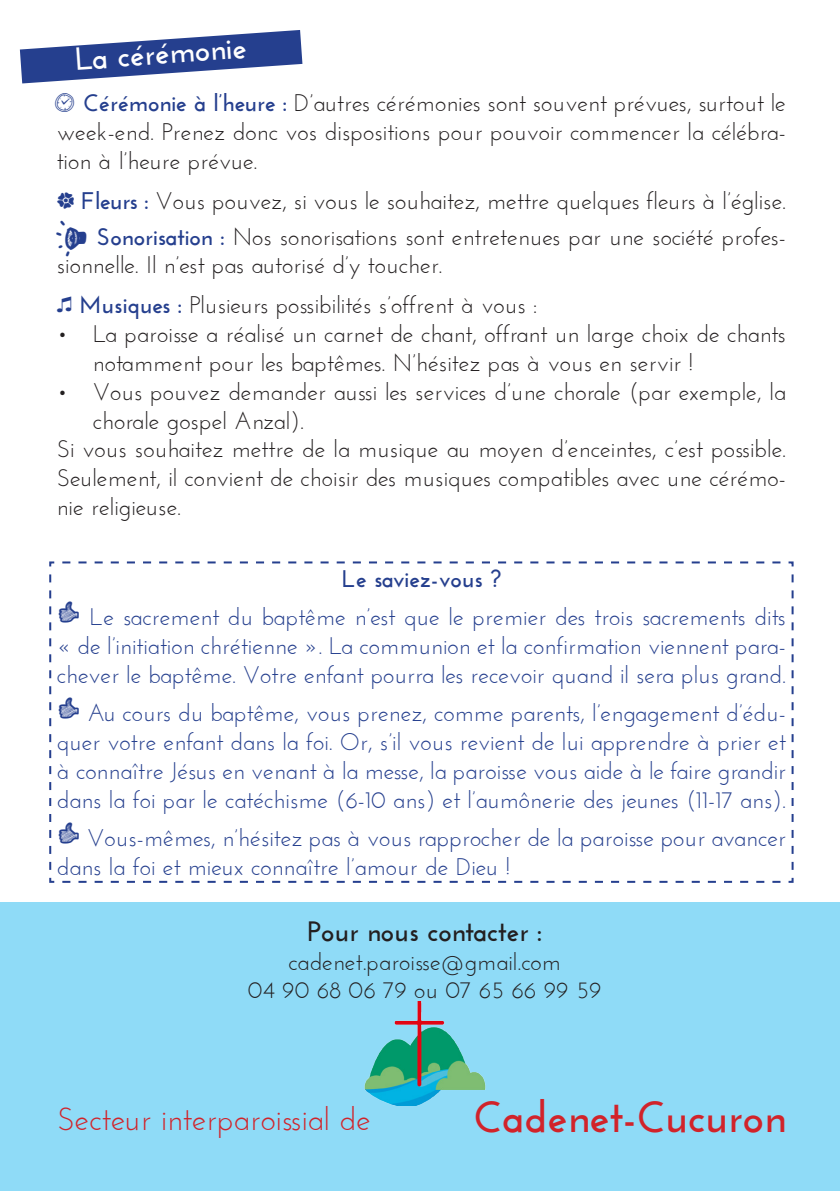
<style>
.page{position:relative;width:840px;height:1191px;background:#fff}
.page>*{position:absolute;margin:0;border:0;box-sizing:border-box;transform-origin:0 0}
.t1{font:700 44px "Josefin Sans";color:#d1232a}
.t2{font:32px "Josefin Sans";color:#d1232a}
.t3{font:700 32px "Josefin Sans";color:#fff}
.t4{font:700 28px "Josefin Sans";color:#231f20}
.t5{font:24px/28.8px "Josefin Sans";color:#231f20}
.t6{font:24px/28.8px "Josefin Sans";color:#253f8e;text-align:justify}
.t7{font:700 24px "Josefin Sans";color:#253f8e}
.s1{color:#253f8e}
.s2{font-weight:700;color:#253f8e}
.s3{font-family:"Fleurs Font";color:#253f8e}
</style>
<div class="page">
<div style="left:0;top:902px;width:839px;height:289px;background:#8fdbf7"></div>
<img style="left:364px;top:1001px;width:122px;height:105px">
<svg style="left:20px;top:30px;width:282px;height:53px"></svg>
<svg style="left:49px;top:561px;width:745px;height:322px"></svg>
<svg style="left:58px;top:602px;width:21px;height:21px"></svg>
<svg style="left:58px;top:698px;width:21px;height:21px"></svg>
<svg style="left:58px;top:823px;width:21px;height:21px"></svg>
<p class="t3" style="left:74px;top:40px;width:173px;rotate:-4deg">La cérémonie</p>
<p class="t5" style="left:57px;top:88px;width:730px;text-align:justify"><span class="s1">✓</span> <span class="s2">Cérémonie à l’heure :</span> D’autres cérémonies sont souvent prévues, surtout le week-end. Prenez donc vos dispositions pour pouvoir commencer la célébra&shy;tion à l’heure prévue.</p>
<p class="t5" style="left:57px;top:186px;width:730px"><span class="s3">F</span> <span class="s2">Fleurs :</span> Vous pouvez, si vous le souhaitez, mettre quelques fleurs à l’église.</p>
<p class="t5" style="left:57px;top:222px;width:730px;text-indent:40px"><span class="s2">Sonorisation :</span> Nos sonorisations sont entretenues par une société profes&shy;sionnelle. Il n’est pas autorisé d’y toucher.</p>
<p class="t5" style="left:79px;top:290px;width:459px"><span class="s2">Musiques :</span> Plusieurs possibilités s’offrent à vous :</p>
<p class="t5" style="left:93px;top:319px;width:694px;text-indent:-36px">• La paroisse a réalisé un carnet de chant, offrant un large choix de chants notamment pour les baptêmes. N’hésitez pas à vous en servir !</p>
<p class="t5" style="left:93px;top:377px;width:694px;text-indent:-36px">• Vous pouvez demander aussi les services d’une chorale (par exemple, la chorale gospel Anzal).</p>
<p class="t5" style="left:57px;top:434px;width:730px;text-align:justify">Si vous souhaitez mettre de la musique au moyen d’enceintes, c’est possible.<br>Seulement, il convient de choisir des musiques compatibles avec une cérémo&shy;nie religieuse.</p>
<p class="t7" style="left:341px;top:564px;width:161px">Le saviez-vous ?</p>
<p class="t6" style="left:57px;top:602px;width:730px;text-indent:33px">Le sacrement du baptême n’est que le premier des trois sacrements dits « de l’initiation chrétienne ». La communion et la confirmation viennent para&shy;chever le baptême. Votre enfant pourra les recevoir quand il sera plus grand.</p>
<p class="t6" style="left:57px;top:698px;width:730px;text-indent:31px">Au cours du baptême, vous prenez, comme parents, l’engagement d’édu&shy;quer votre enfant dans la foi. Or, s’il vous revient de lui apprendre à prier et à connaître Jésus en venant à la messe, la paroisse vous aide à le faire grandir dans la foi par le catéchisme (6-10 ans) et l’aumônerie des jeunes (11-17 ans).</p>
<p class="t6" style="left:57px;top:823px;width:730px;text-indent:30px">Vous-mêmes, n’hésitez pas à vous rapprocher de la paroisse pour avancer dans la foi et mieux connaître l’amour de Dieu !</p>
<p class="t4" style="left:307px;top:914px;width:236px">Pour nous contacter :</p>
<p class="t5" style="left:288px;top:946px;width:274px">cadenet.paroisse@gmail.com</p>
<p class="t5" style="left:247px;top:975px;width:355px">04 90 68 06 79 ou 07 65 66 99 59</p>
<p class="t2" style="left:57px;top:1099px;width:315px">Secteur interparoissial de</p>
<p class="t1" style="left:472px;top:1090px;width:314px">Cadenet-Cucuron</p>
</div>
